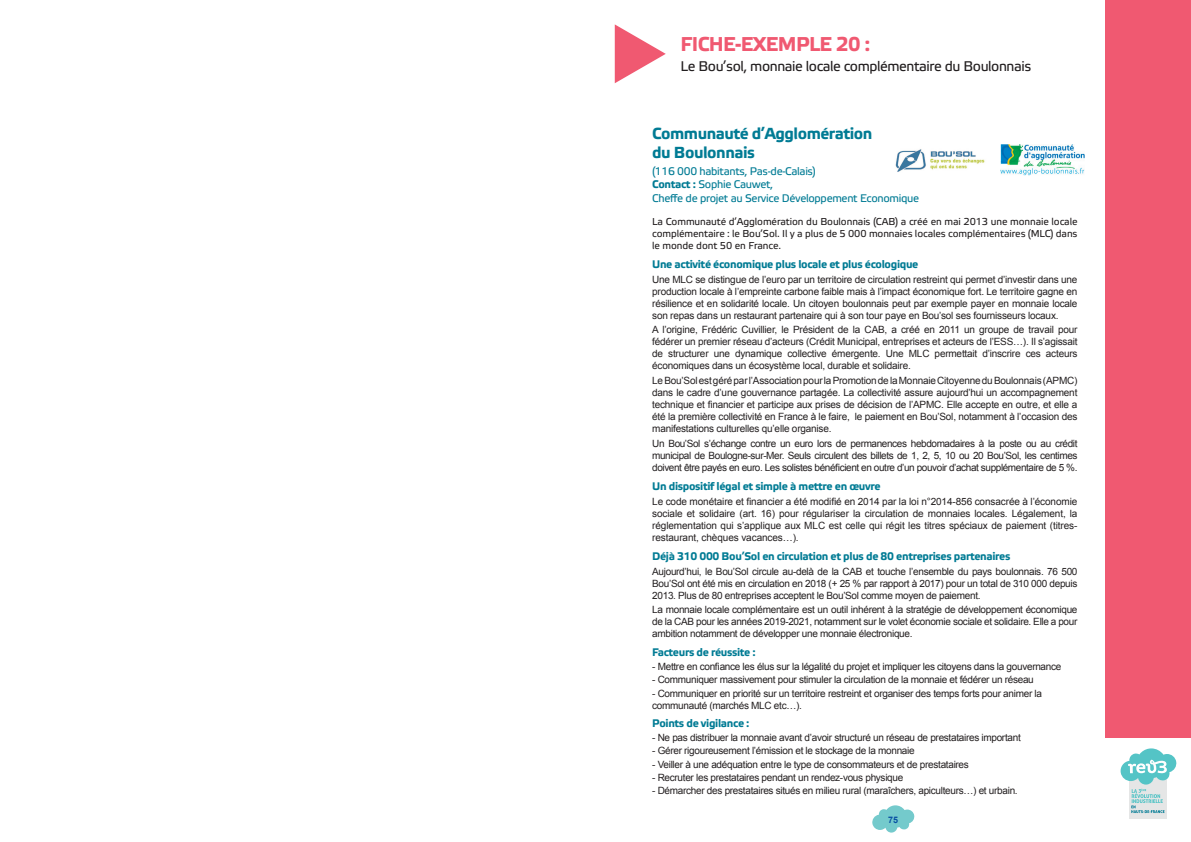
<style>
.page{position:relative;width:1191px;height:842px;background:#fff}
.page>*{position:absolute;margin:0;border:0;box-sizing:border-box;transform-origin:0 0}
.t1{font:700 20px "Etelka Text";letter-spacing:-.03em;color:#f05971}
.t2{font:700 16px/19.2px "Etelka Text";letter-spacing:-.03em;color:#007b94}
.t3{font:14px "Etelka Text";letter-spacing:-.03em;color:#231f20}
.t4{font:700 11px "Etelka Text";letter-spacing:-.03em;color:#007b94}
.t5{font:11px/13.2px "Etelka Text";letter-spacing:-.03em;color:#007b94}
.t6{font:10px/12px "Arial";letter-spacing:-.03em;color:#231f20;text-align:justify}
.t7{font:10px/12px "Etelka Text";letter-spacing:-.01em;color:#231f20;text-align:justify}
.t8{font:700 9px "Arial";color:#0850a3}
.s1{font-weight:700}
</style>
<div class="page">
<svg style="left:872px;top:805px;width:42px;height:27px"></svg>
<img style="left:1000px;top:144px;width:84px;height:31px">
<img style="left:895px;top:149px;width:90px;height:23px">
<div style="left:1106px;top:0;width:85px;height:737px;background:#f05971"></div>
<div style="left:1129px;top:770px;width:37px;height:49px;background:#e5e6e6"></div>
<svg style="left:1120px;top:748px;width:56px;height:65px"></svg>
<h1 class="t1" style="left:680px;top:32px;width:191px">FICHE-EXEMPLE 20 :</h1>
<h3 class="t3" style="left:680px;top:57px;width:352px">Le Bou’sol, monnaie locale complémentaire du Boulonnais</h3>
<h2 class="t2" style="left:652px;top:124px;width:222px">Communauté d’Agglomération du Boulonnais</h2>
<p class="t5" style="left:652px;top:165px;width:268px">(116 000 habitants, Pas-de-Calais)<br><span class="s1">Contact :</span> Sophie Cauwet,<br>Cheffe de projet au Service Développement Economique</p>
<p class="t7" style="left:652px;top:216px;width:427px">La Communauté d’Agglomération du Boulonnais (CAB) a créé en mai 2013 une monnaie locale complémentaire : le Bou’Sol. Il y a plus de 5 000 monnaies locales complémentaires (MLC) dans le monde dont 50 en France.</p>
<p class="t4" style="left:652px;top:257px;width:268px">Une activité économique plus locale et plus écologique</p>
<p class="t6" style="left:652px;top:273px;width:427px">Une MLC se distingue de l’euro par un territoire de circulation restreint qui permet d’investir dans une production locale à l’empreinte carbone faible mais à l’impact économique fort. Le territoire gagne en résilience et en solidarité locale. Un citoyen boulonnais peut par exemple payer en monnaie locale son repas dans un restaurant partenaire qui à son tour paye en Bou’sol ses fournisseurs locaux.</p>
<p class="t6" style="left:652px;top:324px;width:427px">A l’origine, Frédéric Cuvillier, le Président de la CAB, a créé en 2011 un groupe de travail pour fédérer un premier réseau d’acteurs (Crédit Municipal, entreprises et acteurs de l’ESS…). Il s’agissait de structurer une dynamique collective émergente. Une MLC permettait d’inscrire ces acteurs économiques dans un écosystème local, durable et solidaire.</p>
<p class="t6" style="left:652px;top:375px;width:427px">Le Bou’Sol est géré par l’Association pour la Promotion de la Monnaie Citoyenne du Boulonnais (APMC) dans le cadre d’une gouvernance partagée. La collectivité assure aujourd’hui un accompagnement technique et financier et participe aux prises de décision de l’APMC. Elle accepte en outre, et elle a été la première collectivité en France à le faire, le paiement en Bou’Sol, notamment à l’occasion des manifestations culturelles qu’elle organise.</p>
<p class="t6" style="left:652px;top:438px;width:427px">Un Bou’Sol s’échange contre un euro lors de permanences hebdomadaires à la poste ou au crédit municipal de Boulogne-sur-Mer. Seuls circulent des billets de 1, 2, 5, 10 ou 20 Bou’Sol, les centimes doivent être payés en euro. Les solistes bénéficient en outre d’un pouvoir d’achat supplémentaire de 5 %.</p>
<p class="t4" style="left:652px;top:479px;width:230px">Un dispositif légal et simple à mettre en œuvre</p>
<p class="t6" style="left:652px;top:495px;width:427px">Le code monétaire et financier a été modifié en 2014 par la loi n°2014-856 consacrée à l’économie sociale et solidaire (art. 16) pour régulariser la circulation de monnaies locales. Légalement, la réglementation qui s’applique aux MLC est celle qui régit les titres spéciaux de paiement (titres&shy;restaurant, chèques vacances…).</p>
<p class="t4" style="left:652px;top:549px;width:360px">Déjà 310 000 Bou’Sol en circulation et plus de 80 entreprises partenaires</p>
<p class="t6" style="left:652px;top:565px;width:427px">Aujourd’hui, le Bou’Sol circule au-delà de la CAB et touche l’ensemble du pays boulonnais. 76 500<br>Bou’Sol ont été mis en circulation en 2018 (+ 25 % par rapport à 2017) pour un total de 310 000 depuis 2013. Plus de 80 entreprises acceptent le Bou’Sol comme moyen de paiement.</p>
<p class="t6" style="left:652px;top:604px;width:427px">La monnaie locale complémentaire est un outil inhérent à la stratégie de développement économique de la CAB pour les années 2019-2021, notamment sur le volet économie sociale et solidaire. Elle a pour ambition notamment de développer une monnaie électronique.</p>
<p class="t4" style="left:652px;top:645px;width:105px">Facteurs de réussite :</p>
<p class="t6" style="left:652px;top:660px;width:411px">- Mettre en confiance les élus sur la légalité du projet et impliquer les citoyens dans la gouvernance</p>
<p class="t6" style="left:652px;top:674px;width:383px">- Communiquer massivement pour stimuler la circulation de la monnaie et fédérer un réseau</p>
<p class="t6" style="left:652px;top:687px;width:391px">- Communiquer en priorité sur un territoire restreint et organiser des temps forts pour animer la communauté (marchés MLC etc…).</p>
<p class="t4" style="left:652px;top:717px;width:99px">Points de vigilance :</p>
<p class="t6" style="left:652px;top:731px;width:370px">- Ne pas distribuer la monnaie avant d’avoir structuré un réseau de prestataires important</p>
<p class="t6" style="left:652px;top:745px;width:264px">- Gérer rigoureusement l’émission et le stockage de la monnaie</p>
<p class="t6" style="left:652px;top:758px;width:318px">- Veiller à une adéquation entre le type de consommateurs et de prestataires</p>
<p class="t6" style="left:652px;top:772px;width:253px">- Recruter les prestataires pendant un rendez-vous physique</p>
<p class="t6" style="left:652px;top:785px;width:367px">- Démarcher des prestataires situés en milieu rural (maraîchers, apiculteurs…) et urbain.</p>
<p class="t8" style="left:888px;top:814px;width:12px">75</p>
</div>
